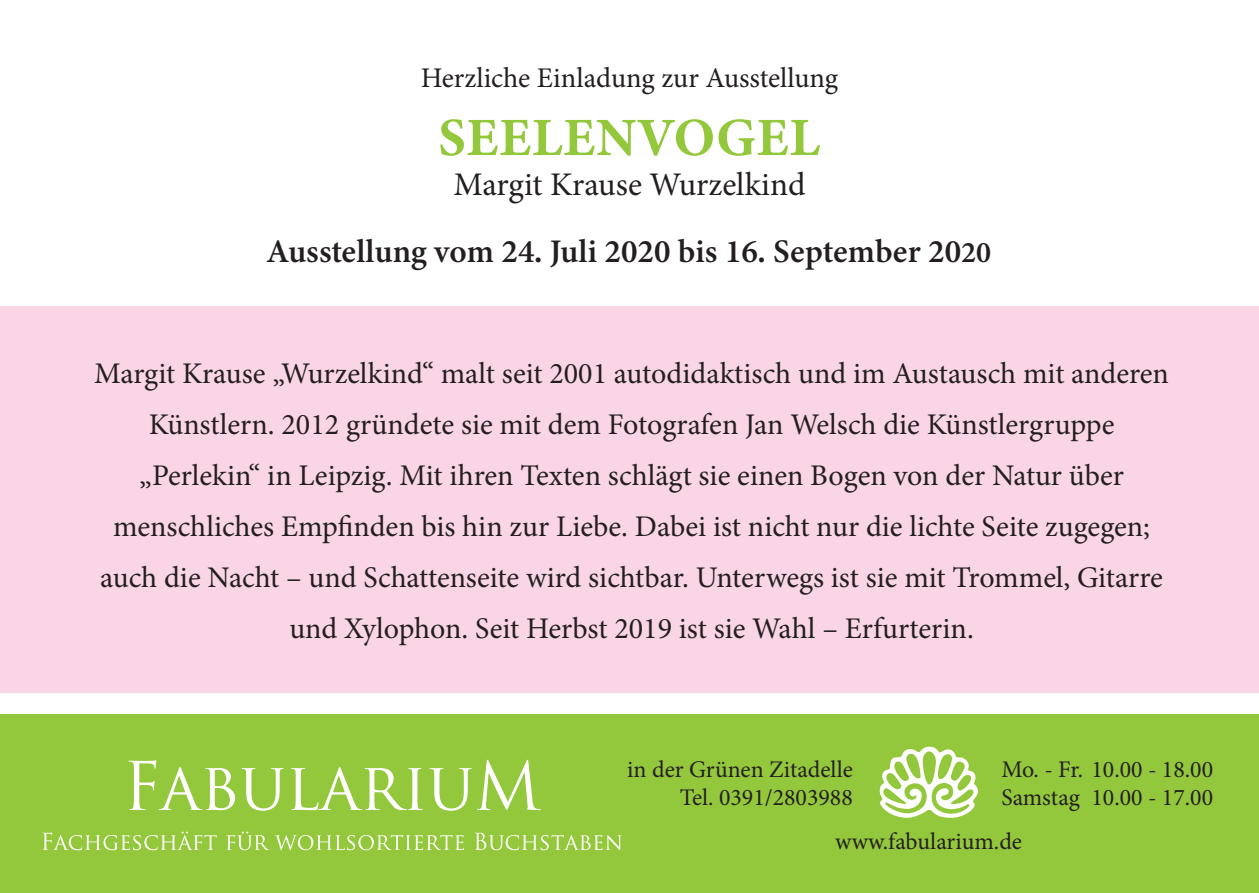
<style>
.page{position:relative;width:1259px;height:893px;background:#fff}
.page>*{position:absolute;margin:0;border:0;box-sizing:border-box;transform-origin:0 0}
.t1{font:54px "Minion Variable Concept";letter-spacing:.02em;color:#94c83c}
.t2{font:33px "Minion Variable Concept";letter-spacing:.015em;color:#231f20}
.t3{font:33px "Minion Pro";letter-spacing:-.005em;color:#231f20}
.t4{font:30px "Minion Pro";color:#231f20}
.t5{font:28.5px "Minion Pro";color:#231f20}
.t6{font:23.7px "Minion Pro";color:#231f20}
.s1{font-size:30px}
</style>
<div class="page">
<div style="left:0;top:714px;width:1259px;height:179px;background:#94c83c"></div>
<div style="left:0;top:306px;width:1259px;height:387px;background:#fad5e5"></div>
<svg style="left:128px;top:760px;width:413px;height:51px"></svg>
<svg style="left:43px;top:832px;width:578px;height:18px"></svg>
<svg style="left:879px;top:747px;width:99px;height:71px"></svg>
<p class="t5" style="left:421px;top:58px;width:419px">Herzliche Einladung zur Ausstellung</p>
<p class="t1" style="left:438px;top:100px;width:383px">SEELENVOGEL</p>
<p class="t3" style="left:453px;top:162px;width:353px">Margit Krause Wurzelkind</p>
<p class="t2" style="left:268px;top:228px;width:724px">Ausstellung vom 24. Juli 2020 bis 16. September 20<span class="s1">20</span></p>
<p class="t4" style="left:94px;top:353px;width:1076px">Margit Krause „Wurzelkind“ malt seit 2001 autodidaktisch und im Austausch mit anderen</p>
<p class="t4" style="left:149px;top:404px;width:967px">Künstlern. 2012 gründete sie mit dem Fotografen Jan Welsch die Künstlergruppe</p>
<p class="t4" style="left:139px;top:455px;width:986px">„Perlekin“ in Leipzig. Mit ihren Texten schlägt sie einen Bogen von der Natur über</p>
<p class="t4" style="left:113px;top:506px;width:1038px">menschliches Empfinden bis hin zur Liebe. Dabei ist nicht nur die lichte Seite zugegen;</p>
<p class="t4" style="left:100px;top:557px;width:1064px">auch die Nacht – und Schattenseite wird sichtbar. Unterwegs ist sie mit Trommel, Gitarre</p>
<p class="t4" style="left:289px;top:608px;width:686px">und Xylophon. Seit Herbst 2019 ist sie Wahl – Erfurterin.</p>
<p class="t6" style="left:627px;top:753px;width:227px">in der Grünen Zitadelle</p>
<p class="t6" style="left:680px;top:781px;width:174px">Tel. 0391/2803988</p>
<p class="t6" style="left:1001px;top:753px;width:213px">Mo. - Fr. 10.00 - 18.00</p>
<p class="t6" style="left:1001px;top:781px;width:213px">Samstag 10.00 - 17.00</p>
<p class="t6" style="left:835px;top:826px;width:188px">www.fabularium.de</p>
</div>
